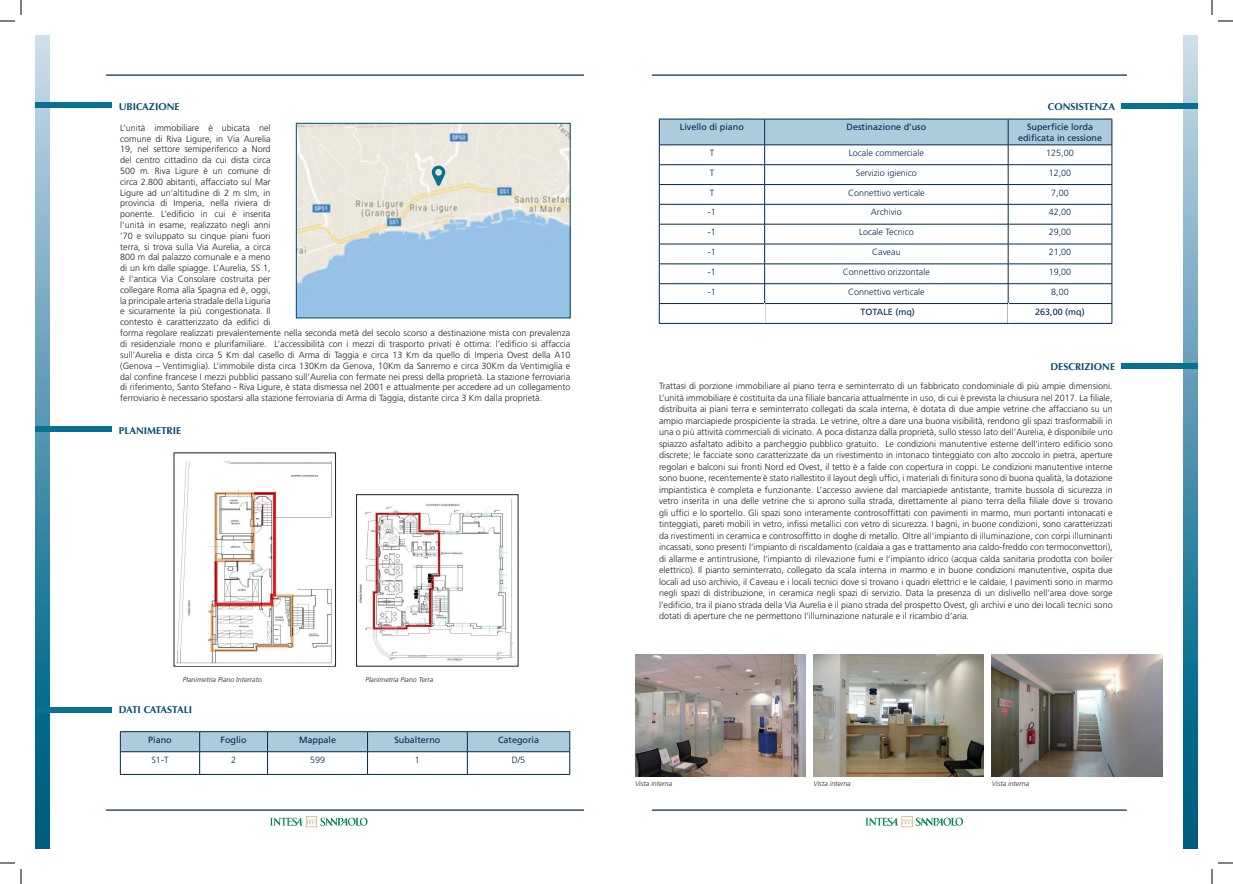
<style>
.page{position:relative;width:1233px;height:884px;background:#fff}
.page>*{position:absolute;margin:0;border:0;box-sizing:border-box;transform-origin:0 0}
.t1{font:700 10px "Optima";color:#004869}
.t2{font:700 10px "Optima";letter-spacing:-.045em;color:#004869}
.t3{font:300 9px/10.8px "Frutiger";color:#231f20;text-align:justify}
.t4{font:300 9px "Frutiger";color:#002853}
.t5{font:9px/10.8px "Frutiger";color:#002853;text-align:center}
.t6{font:italic 300 7px "Frutiger";color:#231f20}
</style>
<div class="page">
<svg style="left:1183px;top:35px;width:14px;height:814px;background:#5396b0"></svg>
<svg style="left:35px;top:35px;width:14px;height:814px;background:#5496b1"></svg>
<hr style="left:106px;top:75px;width:478px;height:1px;background:#002853">
<hr style="left:652px;top:75px;width:475px;height:1px;background:#002853">
<hr style="left:106px;top:810px;width:478px;height:1px;background:#002853">
<hr style="left:652px;top:810px;width:475px;height:1px;background:#002853">
<svg style="left:270px;top:816px;width:97px;height:11px"></svg>
<svg style="left:865px;top:816px;width:98px;height:11px"></svg>
<div style="left:35px;top:102px;width:77px;height:6px;background:#087192"></div>
<div style="left:35px;top:426px;width:77px;height:6px;background:#087192"></div>
<div style="left:1121px;top:103px;width:76px;height:5px;background:#087192"></div>
<img style="left:298px;top:125px;width:270px;height:191px">
<div style="left:296px;top:123px;width:274px;height:195px;border:1px solid #004869"></div>
<div style="left:35px;top:707px;width:77px;height:6px;background:#087192"></div>
<svg style="left:432px;top:165px;width:13px;height:21px"></svg>
<hr style="left:659px;top:323px;width:105px;height:1px;background:#002853">
<hr style="left:764px;top:323px;width:244px;height:1px;background:#002853">
<hr style="left:1008px;top:323px;width:104px;height:1px;background:#002853">
<svg style="left:659px;top:119px;width:453px;height:204px"></svg>
<div style="left:174px;top:453px;width:162px;height:213px;border:1px solid #231f20"></div>
<div style="left:356px;top:494px;width:162px;height:172px;border:1px solid #231f20"></div>
<img style="left:177px;top:461px;width:156px;height:204px">
<img style="left:359px;top:498px;width:155px;height:164px">
<hr style="left:120px;top:731px;width:80px;height:1px;background:#002853">
<hr style="left:200px;top:731px;width:67px;height:1px;background:#002853">
<hr style="left:267px;top:731px;width:100px;height:1px;background:#002853">
<hr style="left:367px;top:731px;width:100px;height:1px;background:#002853">
<hr style="left:467px;top:731px;width:103px;height:1px;background:#002853">
<svg style="left:120px;top:732px;width:450px;height:42px"></svg>
<hr style="left:120px;top:774px;width:80px;height:1px;background:#002853">
<hr style="left:200px;top:774px;width:67px;height:1px;background:#002853">
<hr style="left:267px;top:774px;width:100px;height:1px;background:#002853">
<hr style="left:367px;top:774px;width:100px;height:1px;background:#002853">
<hr style="left:467px;top:774px;width:103px;height:1px;background:#002853">
<div style="left:1121px;top:363px;width:76px;height:5px;background:#087192"></div>
<img style="left:635px;top:654px;width:170px;height:122px">
<img style="left:813px;top:654px;width:170px;height:122px">
<img style="left:992px;top:654px;width:170px;height:122px">
<svg style="left:1218px;top:20px;width:15px;height:2px"></svg>
<svg style="left:1218px;top:862px;width:15px;height:2px"></svg>
<svg style="left:0;top:0;width:22px;height:22px"></svg>
<svg style="left:0;top:862px;width:22px;height:22px"></svg>
<svg style="left:1211px;top:0;width:1px;height:15px"></svg>
<svg style="left:1211px;top:869px;width:1px;height:15px"></svg>
<p class="t1" style="left:119px;top:100px;width:62px">UBICAZIONE</p>
<p class="t3" style="left:120px;top:122px;width:152px">L’unità immobiliare è ubicata nel comune di Riva Ligure, in Via Aurelia 19, nel settore semiperiferico a Nord del centro cittadino da cui dista circa 500 m. Riva Ligure è un comune di circa 2.800 abitanti, affacciato sul Mar Ligure ad un’altitudine di 2 m slm, in provincia di Imperia, nella riviera di ponente. L’edificio in cui è inserita l’unità in esame, realizzato negli anni ’70 e sviluppato su cinque piani fuori terra, si trova sulla Via Aurelia, a circa 800 m dal palazzo comunale e a meno di un km dalle spiagge. L’Aurelia, SS 1, è l’antica Via Consolare costruita per collegare Roma alla Spagna ed è, oggi, la principale arteria stradale della Liguria e sicuramente la più congestionata. Il contesto è caratterizzato da edifici di</p>
<p class="t3" style="left:120px;top:328px;width:452px">forma regolare realizzati prevalentemente nella seconda metà del secolo scorso a destinazione mista con prevalenza di residenziale mono e plurifamiliare. L’accessibilità con i mezzi di trasporto privati è ottima: l’edificio si affaccia sull’Aurelia e dista circa 5 Km dal casello di Arma di Taggia e circa 13 Km da quello di Imperia Ovest della A10 (Genova – Ventimiglia). L’immobile dista circa 130Km da Genova, 10Km da Sanremo e circa 30Km da Ventimiglia e dal confine francese I mezzi pubblici passano sull’Aurelia con fermate nei pressi della proprietà. La stazione ferroviaria di riferimento, Santo Stefano - Riva Ligure, è stata dismessa nel 2001 e attualmente per accedere ad un collegamento ferroviario è necessario spostarsi alla stazione ferroviaria di Arma di Taggia, distante circa 3 Km dalla proprietà.</p>
<p class="t1" style="left:119px;top:425px;width:64px">PLANIMETRIE</p>
<p class="t6" style="left:183px;top:676px;width:80px">Planimetria Piano Interrato</p>
<p class="t6" style="left:365px;top:676px;width:69px">Planimetria Piano Terra</p>
<p class="t2" style="left:119px;top:703px;width:75px">DATI CATASTALI</p>
<p class="t5" style="left:148px;top:734px;width:25px">Piano</p>
<p class="t5" style="left:221px;top:734px;width:28px">Foglio</p>
<p class="t5" style="left:299px;top:734px;width:39px">Mappale</p>
<p class="t5" style="left:394px;top:734px;width:48px">Subalterno</p>
<p class="t5" style="left:498px;top:734px;width:43px">Categoria</p>
<p class="t4" style="left:151px;top:755px;width:19px">S1-T</p>
<p class="t4" style="left:231px;top:755px;width:7px">2</p>
<p class="t4" style="left:310px;top:755px;width:17px">599</p>
<p class="t4" style="left:415px;top:755px;width:7px">1</p>
<p class="t4" style="left:512px;top:755px;width:15px">D/5</p>
<p class="t1" style="left:1047px;top:100px;width:69px">CONSISTENZA</p>
<p class="t5" style="left:680px;top:121px;width:66px">Livello di piano</p>
<p class="t5" style="left:846px;top:121px;width:81px">Destinazione d’uso</p>
<p class="t5" style="left:1018px;top:121px;width:86px">Superficie lorda edificata in cessione</p>
<p class="t4" style="left:709px;top:148px;width:6px">T</p>
<p class="t4" style="left:849px;top:148px;width:76px">Locale commerciale</p>
<p class="t4" style="left:1046px;top:148px;width:29px">125,00</p>
<p class="t4" style="left:709px;top:168px;width:6px">T</p>
<p class="t4" style="left:856px;top:168px;width:62px">Servizio igienico</p>
<p class="t4" style="left:1048px;top:168px;width:24px">12,00</p>
<p class="t4" style="left:709px;top:187px;width:6px">T</p>
<p class="t4" style="left:848px;top:187px;width:78px">Connettivo verticale</p>
<p class="t4" style="left:1051px;top:187px;width:19px">7,00</p>
<p class="t4" style="left:708px;top:207px;width:10px">-1</p>
<p class="t4" style="left:871px;top:207px;width:32px">Archivio</p>
<p class="t4" style="left:1048px;top:207px;width:24px">42,00</p>
<p class="t4" style="left:708px;top:227px;width:10px">-1</p>
<p class="t4" style="left:859px;top:227px;width:56px">Locale Tecnico</p>
<p class="t4" style="left:1048px;top:227px;width:24px">29,00</p>
<p class="t4" style="left:708px;top:247px;width:10px">-1</p>
<p class="t4" style="left:872px;top:247px;width:30px">Caveau</p>
<p class="t4" style="left:1048px;top:247px;width:24px">21,00</p>
<p class="t4" style="left:708px;top:267px;width:10px">-1</p>
<p class="t4" style="left:843px;top:267px;width:89px">Connettivo orizzontale</p>
<p class="t4" style="left:1048px;top:267px;width:24px">19,00</p>
<p class="t4" style="left:708px;top:287px;width:10px">-1</p>
<p class="t4" style="left:848px;top:287px;width:78px">Connettivo verticale</p>
<p class="t4" style="left:1051px;top:287px;width:19px">8,00</p>
<p class="t5" style="left:860px;top:306px;width:56px">TOTALE (mq)</p>
<p class="t5" style="left:1035px;top:306px;width:51px">263,00 (mq)</p>
<p class="t1" style="left:1050px;top:360px;width:66px">DESCRIZIONE</p>
<p class="t3" style="left:659px;top:380px;width:455px;line-height:11.5px">Trattasi di porzione immobiliare al piano terra e seminterrato di un fabbricato condominiale di più ampie dimensioni.<br>L’unità immobiliare è costituita da una filiale bancaria attualmente in uso, di cui è prevista la chiusura nel 2017. La filiale, distribuita ai piani terra e seminterrato collegati da scala interna, è dotata di due ampie vetrine che affacciano su un ampio marciapiede prospiciente la strada. Le vetrine, oltre a dare una buona visibilità, rendono gli spazi trasformabili in una o più attività commerciali di vicinato. A poca distanza dalla proprietà, sullo stesso lato dell’Aurelia, è disponibile uno spiazzo asfaltato adibito a parcheggio pubblico gratuito. Le condizioni manutentive esterne dell’intero edificio sono discrete; le facciate sono caratterizzate da un rivestimento in intonaco tinteggiato con alto zoccolo in pietra, aperture regolari e balconi sui fronti Nord ed Ovest, il tetto è a falde con copertura in coppi. Le condizioni manutentive interne sono buone, recentemente è stato riallestito il layout degli uffici, i materiali di finitura sono di buona qualità, la dotazione impiantistica è completa e funzionante. L’accesso avviene dal marciapiede antistante, tramite bussola di sicurezza in vetro inserita in una delle vetrine che si aprono sulla strada, direttamente al piano terra della filiale dove si trovano gli uffici e lo sportello. Gli spazi sono interamente controsoffittati con pavimenti in marmo, muri portanti intonacati e tinteggiati, pareti mobili in vetro, infissi metallici con vetro di sicurezza. I bagni, in buone condizioni, sono caratterizzati da rivestimenti in ceramica e controsoffitto in doghe di metallo. Oltre all’impianto di illuminazione, con corpi illuminanti incassati, sono presenti l’impianto di riscaldamento (caldaia a gas e trattamento aria caldo-freddo con termoconvettori), di allarme e antintrusione, l’impianto di rilevazione fumi e l’impianto idrico (acqua calda sanitaria prodotta con boiler elettrico). Il pianto seminterrato, collegato da scala interna in marmo e in buone condizioni manutentive, ospita due locali ad uso archivio, il Caveau e i locali tecnici dove si trovano i quadri elettrici e le caldaie, I pavimenti sono in marmo negli spazi di distribuzione, in ceramica negli spazi di servizio. Data la presenza di un dislivello nell’area dove sorge l’edificio, tra il piano strada della Via Aurelia e il piano strada del prospetto Ovest, gli archivi e uno dei locali tecnici sono dotati di aperture che ne permettono l’illuminazione naturale e il ricambio d’aria.</p>
<p class="t6" style="left:635px;top:780px;width:39px">Vista interna</p>
<p class="t6" style="left:813px;top:780px;width:39px">Vista interna</p>
<p class="t6" style="left:992px;top:780px;width:39px">Vista interna</p>
</div>
